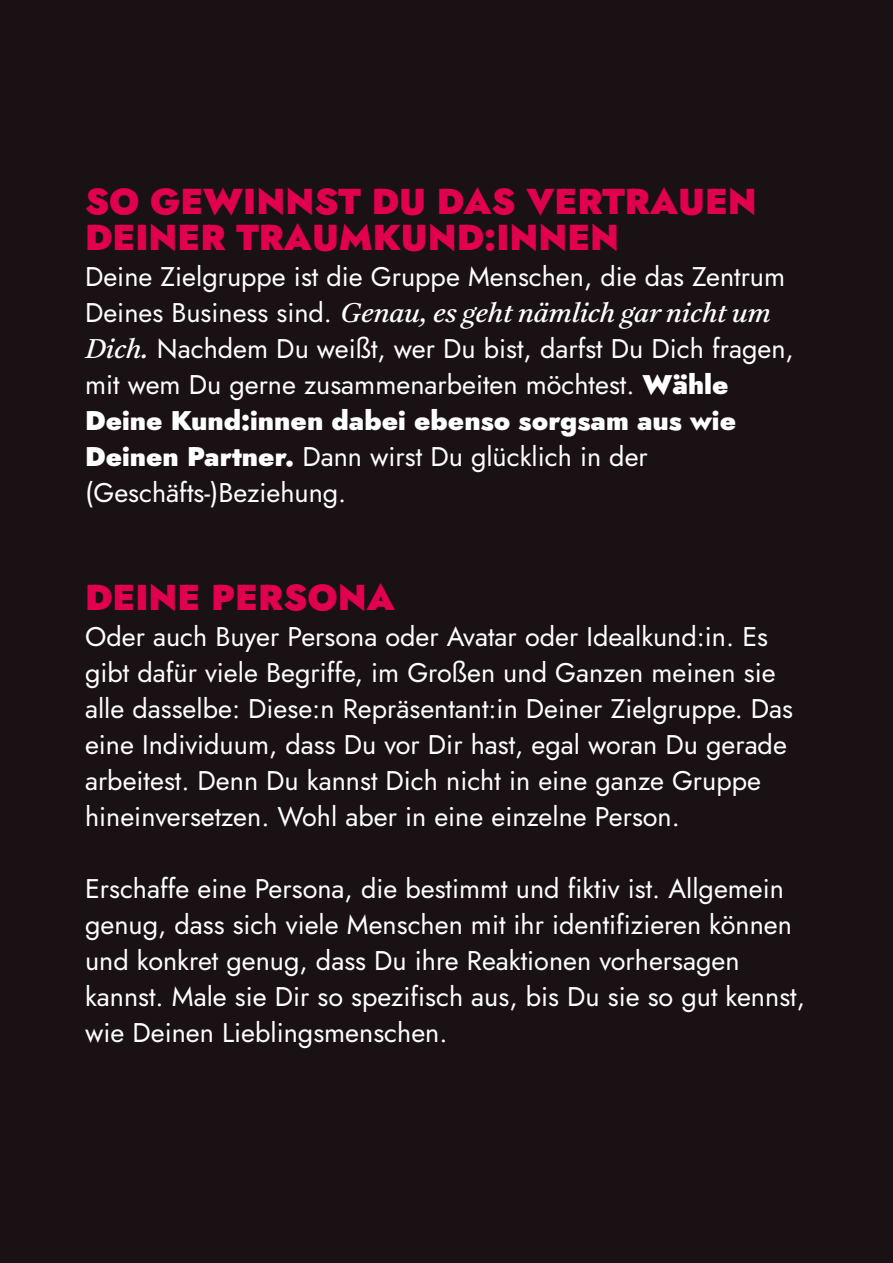
<style>
.page{position:relative;width:893px;height:1263px;background:#1a1114}
.page>*{position:absolute;margin:0;border:0;box-sizing:border-box;transform-origin:0 0}
.t1{font:36px/36px "font 000000002 c 00 c 108";color:#e0004e}
.t2{font:27px/36px "font 000000002 c 00 c 108";color:#fff}
.t3{font:italic 27px "Tiro Bangla";color:#fff}
.s1{font-family:"font 000000002 c 00 c 108";font-style:normal}
.s2{font-family:"Tiro Bangla";font-style:italic}
</style>
<div class="page">
<h1 class="t1" style="left:85px;top:184px;width:673px">SO GEWINNST DU DAS VERTRAUEN<br>DEINER TRAUMKUND:INNEN</h1>
<p class="t2" style="left:85px;top:259px;width:702px">Deine Zielgruppe ist die Gruppe Menschen, die das Zentrum</p>
<p class="t3" style="left:85px;top:293px;width:690px"><span class="s1">Deines Business sind.</span> Genau, es geht nämlich gar nicht um</p>
<p class="t2" style="left:85px;top:331px;width:710px"><span class="s2">Dich.</span> Nachdem Du weißt, wer Du bist, darfst Du Dich fragen, mit wem Du gerne zusammenarbeiten möchtest. Wähle Deine Kund:innen dabei ebenso sorgsam aus wie Deinen Partner. Dann wirst Du glücklich in der (Geschäfts-)Beziehung.</p>
<h1 class="t1" style="left:85px;top:580px;width:311px">DEINE PERSONA</h1>
<p class="t2" style="left:85px;top:619px;width:710px">Oder auch Buyer Persona oder Avatar oder Idealkund:in. Es gibt dafür viele Begriffe, im Großen und Ganzen meinen sie alle dasselbe: Diese:n Repräsentant:in Deiner Zielgruppe. Das eine Individuum, dass Du vor Dir hast, egal woran Du gerade arbeitest. Denn Du kannst Dich nicht in eine ganze Gruppe hineinversetzen. Wohl aber in eine einzelne Person.</p>
<p class="t2" style="left:85px;top:871px;width:721px">Erschaffe eine Persona, die bestimmt und fiktiv ist. Allgemein genug, dass sich viele Menschen mit ihr identifizieren können und konkret genug, dass Du ihre Reaktionen vorhersagen kannst. Male sie Dir so spezifisch aus, bis Du sie so gut kennst, wie Deinen Lieblingsmenschen.</p>
</div>
